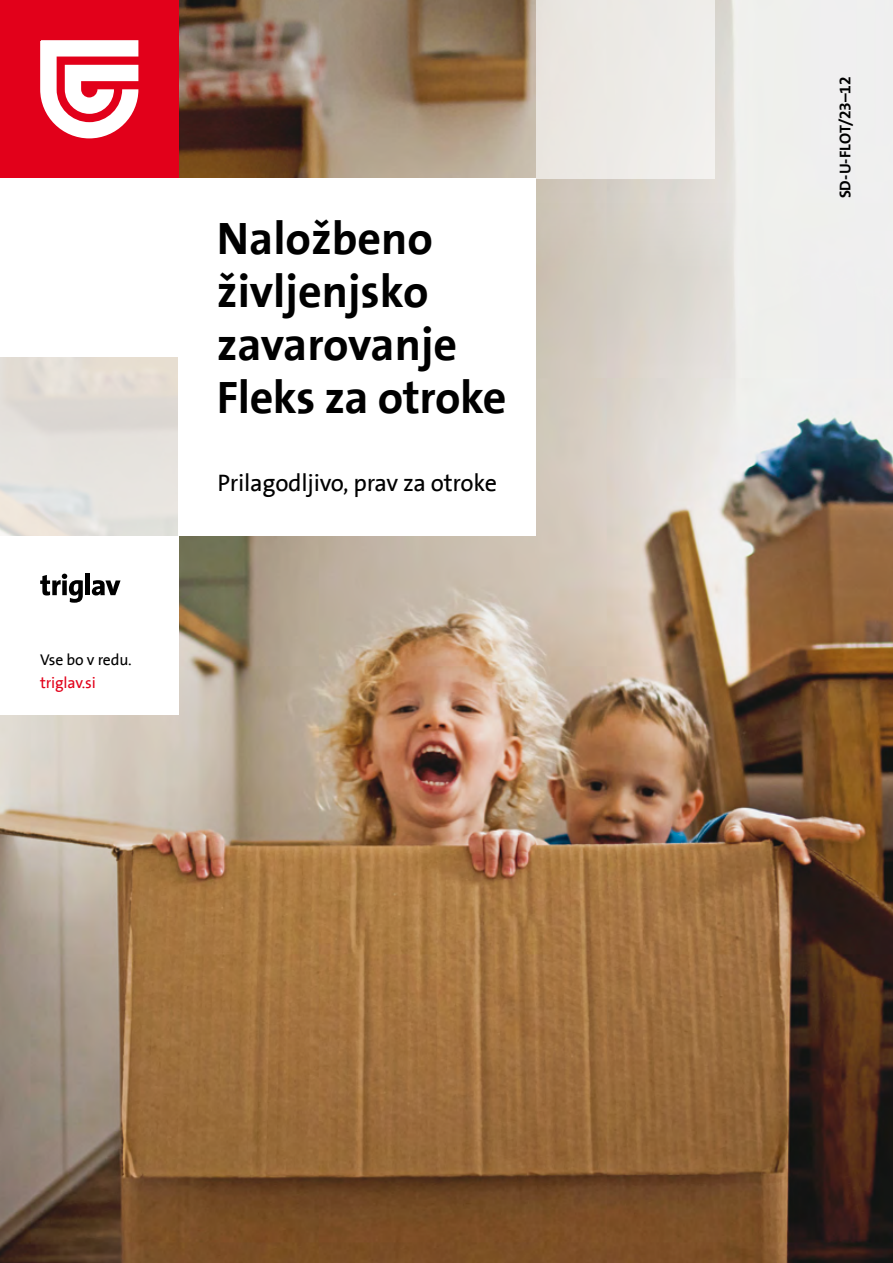
<style>
.page{position:relative;width:893px;height:1263px;background:#fff}
.page>*{position:absolute;margin:0;border:0;box-sizing:border-box;transform-origin:0 0}
.t1{font:700 46.05px/52.9px "Triglav The Sans";color:#000}
.t2{font:24.15px "Triglav The Sans";letter-spacing:-.01em;color:#000}
.t3{font:700 15.75px "Triglav The Sans";letter-spacing:-.005em;color:#000}
.t4{font:15.75px "Triglav The Sans";letter-spacing:-.01em;color:#000}
.t5{font:15.75px "Triglav The Sans";letter-spacing:-.01em;color:#e2001a}
</style>
<div class="page">
<img style="left:0;top:370px;width:893px;height:893px">
<img style="left:179px;top:0;width:714px;height:370px">
<div style="left:0;top:0;width:179px;height:179px;background:#e2001a"></div>
<svg style="left:40px;top:40px;width:98px;height:98px"></svg>
<div style="left:0;top:134px;width:45px;height:45px;background:#e2001a"></div>
<div style="left:0;top:536px;width:179px;height:178px;background:#fff"></div>
<svg style="left:40px;top:574px;width:43px;height:29px"></svg>
<div style="left:85px;top:574px;width:5px;height:21px;background:#000"></div>
<svg style="left:92px;top:580px;width:29px;height:15px"></svg>
<div style="left:179px;top:179px;width:357px;height:178px;background:#fff"></div>
<div style="left:179px;top:357px;width:357px;height:179px;background:#fff"></div>
<div style="left:0;top:357px;width:179px;height:179px;background:#e5e1db"></div>
<div style="left:536px;top:0;width:178px;height:179px;background:#eceae6"></div>
<p class="t4" style="left:40px;top:651px;width:93px">Vse bo v redu.</p>
<p class="t5" style="left:40px;top:674px;width:57px">triglav.si</p>
<p class="t1" style="left:217px;top:213px;width:291px">Naložbeno življenjsko zavarovanje<br>Fleks za otroke</p>
<p class="t2" style="left:218px;top:470px;width:281px">Prilagodljivo, prav za otroke</p>
<p class="t3" style="left:836px;top:198px;width:123px;rotate:-90deg">SD-U-FLOT/23–12</p>
</div>
